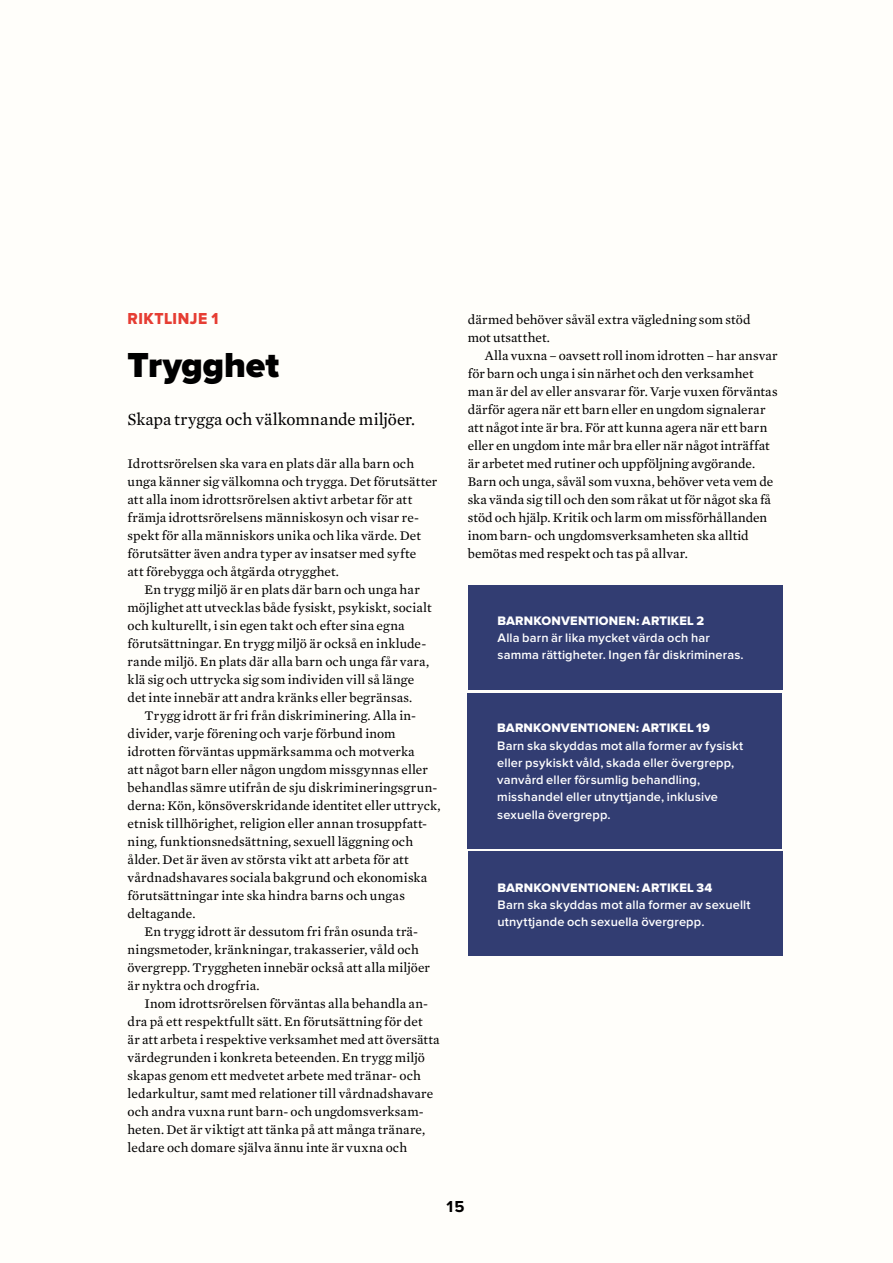
<style>
.page{position:relative;width:893px;height:1263px;background:#fffefa}
.page>*{position:absolute;margin:0;border:0;box-sizing:border-box;transform-origin:0 0}
.t1{font:900 36px "Proxima Nova";letter-spacing:-.005em;color:#000}
.t2{font:17.25px "Mercury Text G2";color:#000}
.t3{font:16.5px "Proxima Nova Extrabld";letter-spacing:.035em;color:#e63d33;scale:.95 1}
.t4{font:700 16.5px "Proxima Nova";color:#000}
.t5{font:13.5px/18px "Mercury Text G2";letter-spacing:.01em;color:#000}
.t6{font:600 12.75px/17.2px "Proxima Nova";letter-spacing:.01em;color:#fff}
.t7{font:12.75px "Proxima Nova Extrabld";letter-spacing:.015em;color:#fff}
</style>
<div class="page">
<div style="left:468px;top:585px;width:314px;height:104px;background:#323d72"></div>
<div style="left:467px;top:692px;width:315px;height:156px;background:#323d72"></div>
<div style="left:468px;top:852px;width:314px;height:104px;background:#323d72"></div>
<p class="t3" style="left:128px;top:311px;width:97px">RIKTLINJE 1</p>
<h1 class="t1" style="left:128px;top:348px;width:153px">Trygghet</h1>
<p class="t2" style="left:128px;top:409px;width:289px">Skapa trygga och välkomnande miljöer.</p>
<p class="t5" style="left:128px;top:455px;width:311px">Idrottsrörelsen ska vara en plats där alla barn och unga känner sig välkomna och trygga. Det förutsätter att alla inom idrottsrörelsen aktivt arbetar för att främja idrottsrörelsens människosyn och visar re&shy;spekt för alla människors unika och lika värde. Det förutsätter även andra typer av insatser med syfte<br>att förebygga och åtgärda otrygghet.</p>
<p class="t5" style="left:128px;top:581px;width:306px;text-indent:17px">En trygg miljö är en plats där barn och unga har möjlighet att utvecklas både fysiskt, psykiskt, socialt och kulturellt, i sin egen takt och efter sina egna förutsättningar. En trygg miljö är också en inklude&shy;rande miljö. En plats där alla barn och unga får vara, klä sig och uttrycka sig som individen vill så länge det inte innebär att andra kränks eller begränsas.</p>
<p class="t5" style="left:145px;top:707px;width:273px">Trygg idrott är fri från diskriminering. Alla in-</p>
<p class="t5" style="left:128px;top:724px;width:270px">divider, varje förening och varje förbund inom</p>
<p class="t5" style="left:128px;top:742px;width:289px">idrotten förväntas uppmärksamma och motverka</p>
<p class="t5" style="left:128px;top:760px;width:302px">att något barn eller någon ungdom missgynnas eller</p>
<p class="t5" style="left:128px;top:778px;width:311px">behandlas sämre utifrån de sju diskrimineringsgrun-</p>
<p class="t5" style="left:128px;top:796px;width:315px">derna: Kön, könsöverskridande identitet eller uttryck,</p>
<p class="t5" style="left:128px;top:814px;width:301px">etnisk tillhörighet, religion eller annan trosuppfatt-</p>
<p class="t5" style="left:128px;top:832px;width:287px">ning, funktionsnedsättning, sexuell läggning och</p>
<p class="t5" style="left:128px;top:850px;width:283px">ålder. Det är även av största vikt att arbeta för att</p>
<p class="t5" style="left:128px;top:868px;width:301px">vårdnadshavares sociala bakgrund och ekonomiska</p>
<p class="t5" style="left:128px;top:886px;width:279px">förutsättningar inte ska hindra barns och ungas</p>
<p class="t5" style="left:128px;top:904px;width:69px">deltagande.</p>
<p class="t5" style="left:145px;top:922px;width:275px">En trygg idrott är dessutom fri från osunda trä-</p>
<p class="t5" style="left:128px;top:940px;width:293px">ningsmetoder, kränkningar, trakasserier, våld och</p>
<p class="t5" style="left:128px;top:958px;width:304px">övergrepp. Tryggheten innebär också att alla miljöer</p>
<p class="t5" style="left:128px;top:976px;width:134px">är nyktra och drogfria.</p>
<p class="t5" style="left:145px;top:994px;width:285px">Inom idrottsrörelsen förväntas alla behandla an-</p>
<p class="t5" style="left:128px;top:1012px;width:296px">dra på ett respektfullt sätt. En förutsättning för det</p>
<p class="t5" style="left:128px;top:1030px;width:314px">är att arbeta i respektive verksamhet med att översätta</p>
<p class="t5" style="left:128px;top:1048px;width:299px">värdegrunden i konkreta beteenden. En trygg miljö</p>
<p class="t5" style="left:128px;top:1066px;width:295px">skapas genom ett medvetet arbete med tränar- och</p>
<p class="t5" style="left:128px;top:1084px;width:307px">ledarkultur, samt med relationer till vårdnadshavare</p>
<p class="t5" style="left:128px;top:1102px;width:298px">och andra vuxna runt barn- och ungdomsverksam-</p>
<p class="t5" style="left:128px;top:1120px;width:299px">heten. Det är viktigt att tänka på att många tränare,</p>
<p class="t5" style="left:128px;top:1138px;width:281px">ledare och domare själva ännu inte är vuxna och</p>
<p class="t5" style="left:468px;top:310px;width:284px">därmed behöver såväl extra vägledning som stöd mot utsatthet.</p>
<p class="t5" style="left:468px;top:346px;width:311px;text-indent:17px">Alla vuxna – oavsett roll inom idrotten – har ansvar för barn och unga i sin närhet och den verksamhet man är del av eller ansvarar för. Varje vuxen förväntas därför agera när ett barn eller en ungdom signalerar att något inte är bra. För att kunna agera när ett barn eller en ungdom inte mår bra eller när något inträffat är arbetet med rutiner och uppföljning avgörande.<br>Barn och unga, såväl som vuxna, behöver veta vem de ska vända sig till och den som råkat ut för något ska få stöd och hjälp. Kritik och larm om missförhållanden inom barn- och ungdomsverksamheten ska alltid bemötas med respekt och tas på allvar.</p>
<p class="t7" style="left:497px;top:615px;width:208px">BARNKONVENTIONEN: ARTIKEL 2</p>
<p class="t6" style="left:497px;top:630px;width:248px">Alla barn är lika mycket värda och har samma rättigheter. Ingen får diskrimineras.</p>
<p class="t7" style="left:497px;top:722px;width:214px">BARNKONVENTIONEN: ARTIKEL 19</p>
<p class="t6" style="left:497px;top:737px;width:248px">Barn ska skyddas mot alla former av fysiskt eller psykiskt våld, skada eller övergrepp, vanvård eller försumlig behandling, misshandel eller utnyttjande, inklusive sexuella övergrepp.</p>
<p class="t7" style="left:497px;top:882px;width:216px">BARNKONVENTIONEN: ARTIKEL 34</p>
<p class="t6" style="left:497px;top:897px;width:255px">Barn ska skyddas mot alla former av sexuellt utnyttjande och sexuella övergrepp.</p>
<p class="t4" style="left:447px;top:1198px;width:20px">15</p>
</div>
